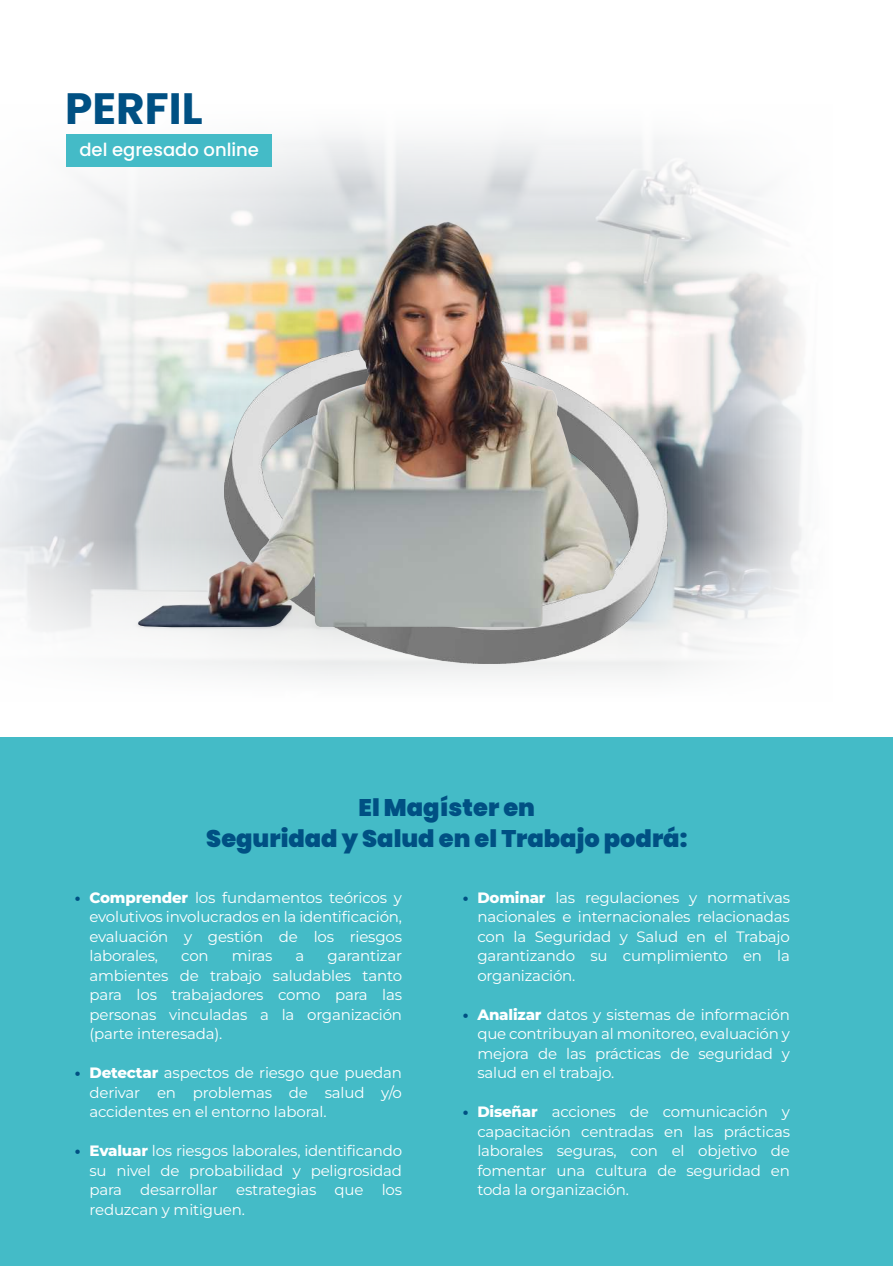
<style>
.page{position:relative;width:893px;height:1266px;background:#fff}
.page>*{position:absolute;margin:0;border:0;box-sizing:border-box;transform-origin:0 0}
.t1{font:700 43.8px "Poppins";color:#005083}
.t2{font:900 24px/30.8px "Poppins";color:#005083;text-align:center}
.t3{font:500 18px "Poppins";color:#fff}
.t4{font:15px/19.5px "Montserrat";letter-spacing:-.01em;color:#fff;text-align:justify}
.t5{font:800 15px "Montserrat";color:#005083}
.s1{font-weight:800}
</style>
<div class="page">
<div style="left:0;top:738px;width:893px;height:528px;background:#44bbc7"></div>
<svg style="left:0;top:345px;width:138px;height:180px"></svg>
<svg style="left:667px;top:345px;width:136px;height:180px"></svg>
<svg style="left:13px;top:134px;width:791px;height:211px"></svg>
<svg style="left:0;top:525px;width:802px;height:154px"></svg>
<img style="left:225px;top:345px;width:442px;height:318px">
<img style="left:138px;top:222px;width:477px;height:405px">
<div style="left:66px;top:134px;width:205px;height:32px;background:#44bbc7"></div>
<h1 class="t1" style="left:65px;top:83px;width:139px">PERFIL</h1>
<p class="t3" style="left:79px;top:139px;width:181px">del egresado online</p>
<h2 class="t2" style="left:206px;top:793px;width:483px">El Magíster en<br>Seguridad y Salud en el Trabajo podrá:</h2>
<p class="t5" style="left:75px;top:886px;width:7px">•</p>
<p class="t5" style="left:75px;top:1062px;width:7px">•</p>
<p class="t5" style="left:75px;top:1140px;width:7px">•</p>
<p class="t4" style="left:89px;top:887px;width:314px"><span class="s1">Comprender</span> los fundamentos teóricos y evolutivos involucrados en la identificación, evaluación y gestión de los riesgos laborales,</p>
<p class="t4" style="left:89px;top:946px;width:314px;text-indent:238px">garantizar ambientes de trabajo saludables tanto para los trabajadores como para las personas vinculadas a la organización (parte interesada).</p>
<p class="t4" style="left:89px;top:1063px;width:314px"><span class="s1">Detectar</span> aspectos de riesgo que puedan derivar en problemas de salud y/o accidentes en el entorno laboral.</p>
<p class="t4" style="left:89px;top:1141px;width:314px"><span class="s1">Evaluar</span> los riesgos laborales, identificando su nivel de probabilidad y peligrosidad para desarrollar estrategias que los reduzcan y mitiguen.</p>
<p class="t4" style="left:181px;top:946px;width:29px">con</p>
<p class="t4" style="left:232px;top:946px;width:42px">miras</p>
<p class="t4" style="left:296px;top:946px;width:10px">a</p>
<p class="t5" style="left:463px;top:886px;width:7px">•</p>
<p class="t5" style="left:463px;top:1003px;width:7px">•</p>
<p class="t5" style="left:463px;top:1101px;width:7px">•</p>
<p class="t4" style="left:477px;top:887px;width:314px"><span class="s1">Dominar</span> las regulaciones y normativas nacionales e internacionales relacionadas con la Seguridad y Salud en el Trabajo garantizando su cumplimiento en la organización.</p>
<p class="t4" style="left:477px;top:1004px;width:314px"><span class="s1">Analizar</span> datos y sistemas de información que contribuyan al monitoreo, evaluación y mejora de las prácticas de seguridad y salud en el trabajo.</p>
<p class="t4" style="left:477px;top:1102px;width:314px"><span class="s1">Diseñar</span> acciones de comunicación y capacitación centradas en las prácticas laborales seguras, con el objetivo de fomentar una cultura de seguridad en toda la organización.</p>
</div>
